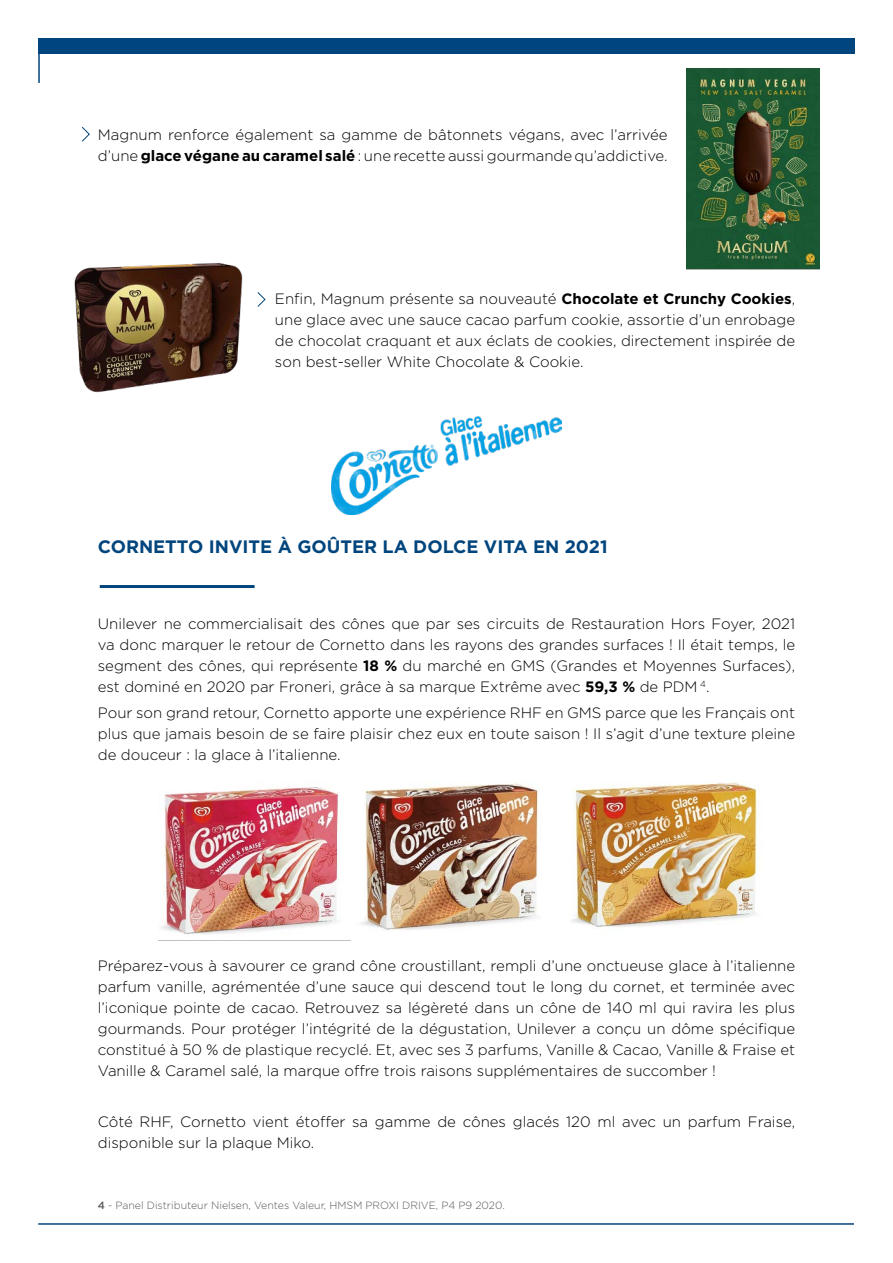
<style>
.page{position:relative;width:893px;height:1263px;background:#fff}
.page>*{position:absolute;margin:0;border:0;box-sizing:border-box;transform-origin:0 0}
.t1{font:700 18px "Gotham";color:#00457d}
.t2{font:300 15px/21px "Gotham";color:#000;text-align:justify}
.t3{font:300 10.5px "Gotham";color:#575756}
.s1{font-weight:700}
.s2{font-weight:500}
</style>
<div class="page">
<svg style="left:38px;top:54px;width:782px;height:30px"></svg>
<hr style="left:38px;top:1223px;width:816px;height:2px;background:#00457d">
<div style="left:38px;top:38px;width:817px;height:16px;background:#00457d"></div>
<img style="left:332px;top:416px;width:229px;height:98px">
<hr style="left:100px;top:585px;width:155px;height:3px;background:#00457d">
<img style="left:686px;top:69px;width:133px;height:201px">
<img style="left:74px;top:263px;width:169px;height:130px">
<img style="left:160px;top:787px;width:179px;height:148px">
<img style="left:361px;top:783px;width:177px;height:147px">
<img style="left:571px;top:782px;width:186px;height:146px">
<svg style="left:82px;top:127px;width:8px;height:15px"></svg>
<svg style="left:257px;top:292px;width:9px;height:15px"></svg>
<p class="t2" style="left:98px;top:124px;width:571px">Magnum renforce également sa gamme de bâtonnets végans, avec l’arrivée d’une <span class="s1">glace végane au caramel salé</span> : une recette aussi gourmande qu’addictive.</p>
<p class="t2" style="left:275px;top:288px;width:522px">Enfin, Magnum présente sa nouveauté <span class="s1">Chocolate et Crunchy Cookies</span>, une glace avec une sauce cacao parfum cookie, assortie d’un enrobage de chocolat craquant et aux éclats de cookies, directement inspirée de son best-seller White Chocolate &amp; Cookie.</p>
<p class="t1" style="left:98px;top:534px;width:511px">CORNETTO INVITE À GOÛTER LA DOLCE VITA EN 2021</p>
<p class="t2" style="left:98px;top:613px;width:699px">Unilever ne commercialisait des cônes que par ses circuits de Restauration Hors Foyer, 2021 va donc marquer le retour de Cornetto dans les rayons des grandes surfaces ! Il était temps, le segment des cônes, qui représente <span class="s1">18 %</span> du marché en GMS (Grandes et Moyennes Surfaces), est dominé en 2020 par Froneri, grâce à sa marque Extrême avec <span class="s1">59,3 %</span> de PDM <sup>4</sup>.</p>
<p class="t2" style="left:98px;top:701px;width:699px">Pour son grand retour, Cornetto apporte une expérience RHF en GMS parce que les Français ont plus que jamais besoin de se faire plaisir chez eux en toute saison ! Il s’agit d’une texture pleine de douceur : la glace à l’italienne.</p>
<p class="t2" style="left:98px;top:955px;width:699px">Préparez-vous à savourer ce grand cône croustillant, rempli d’une onctueuse glace à l’italienne parfum vanille, agrémentée d’une sauce qui descend tout le long du cornet, et terminée avec l’iconique pointe de cacao. Retrouvez sa légèreté dans un cône de 140 ml qui ravira les plus gourmands. Pour protéger l’intégrité de la dégustation, Unilever a conçu un dôme spécifique constitué à 50 % de plastique recyclé. Et, avec ses 3 parfums, Vanille &amp; Cacao, Vanille &amp; Fraise et Vanille &amp; Caramel salé, la marque offre trois raisons supplémentaires de succomber !</p>
<p class="t2" style="left:98px;top:1111px;width:699px">Côté RHF, Cornetto vient étoffer sa gamme de cônes glacés 120 ml avec un parfum Fraise, disponible sur la plaque Miko.</p>
<p class="t3" style="left:98px;top:1199px;width:409px"><span class="s2">4</span> - Panel Distributeur Nielsen, Ventes Valeur, HMSM PROXI DRIVE, P4 P9 2020.</p>
</div>
